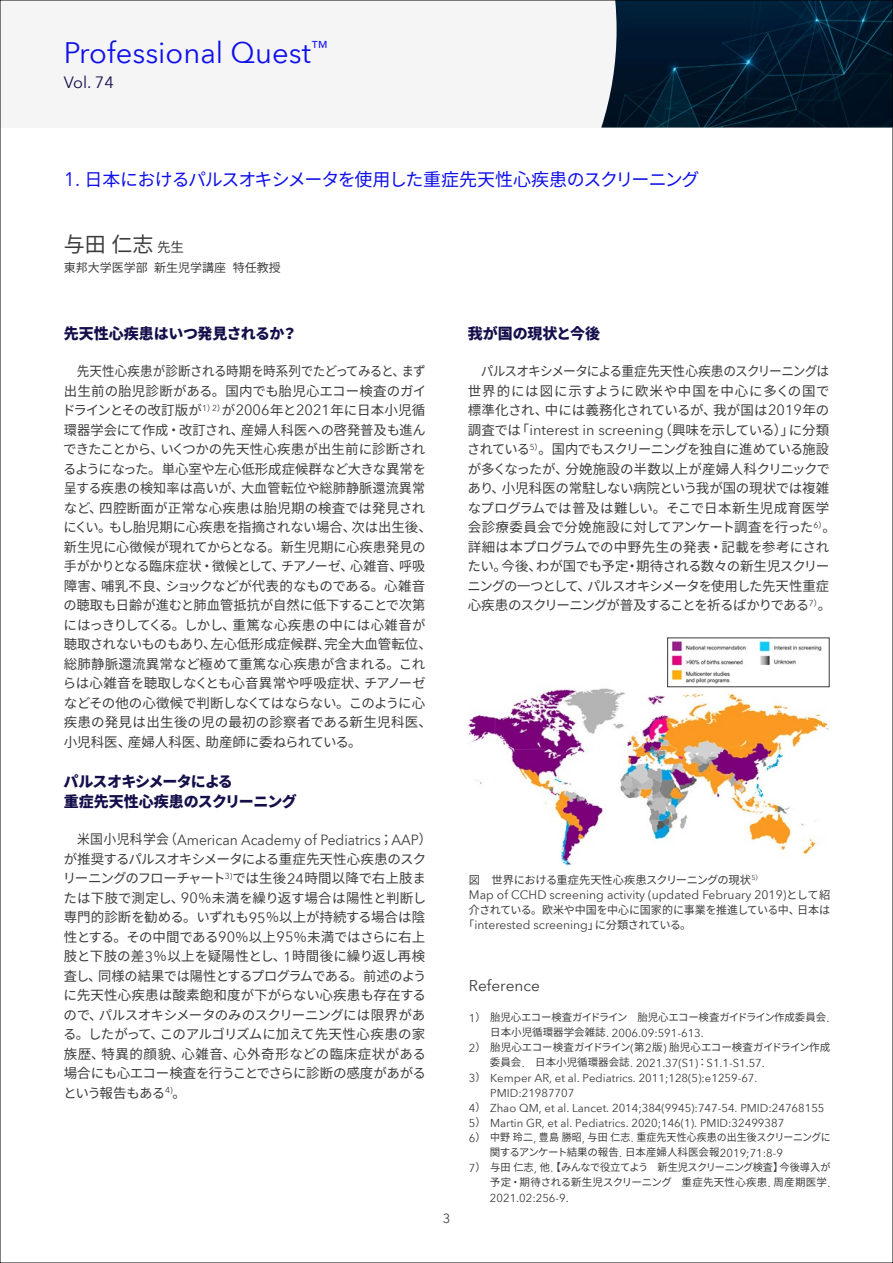
<style>
.page{position:relative;width:893px;height:1263px;background:#fff}
.page>*{position:absolute;margin:0;border:0;box-sizing:border-box;transform-origin:0 0}
.t1{font:29.1px "Avenir Next World";color:#1010eb}
.t2{font:21px "Noto Sans JP";color:#3c3c3c}
.t3{font:18px "Noto Sans JP";letter-spacing:-.065em;color:#1010eb}
.t4{font:16.2px "Avenir Next World";color:#140f4b}
.t5{font:15.45px "Avenir Next World";color:#3c3c3c}
.t6{font:900 15px/19.5px "Noto Sans JP";letter-spacing:-.045em;color:#140f4b}
.t7{font:900 15px "Noto Sans JP";letter-spacing:-.02em;color:#140f4b}
.t8{font:14.55px "Avenir Next World";color:#3c3c3c;scale:.95 1}
.t9{font:13.5px/19.5px "Noto Sans JP";letter-spacing:-.005em;color:#3c3c3c;scale:.93 1}
.t10{font:13.5px/19.5px "Noto Sans JP";letter-spacing:-.025em;color:#3c3c3c;text-align:center;scale:.94 1}
.t11{font:13.5px/19.5px "Noto Sans JP";letter-spacing:-.005em;color:#3c3c3c;text-align:justify}
.t12{font:12.9px "Avenir Next World";color:#3c3c3c}
.t13{font:12.15px "Avenir Next World";color:#3c3c3c}
.t14{font:12px "Noto Sans JP";color:#3c3c3c}
.t15{font:11.4px "Avenir Next World";color:#3c3c3c}
.t16{font:11.25px "Noto Sans JP";letter-spacing:-.025em;color:#3c3c3c}
.t17{font:10.5px "Noto Sans JP";letter-spacing:-.005em;color:#3c3c3c}
.t18{font:10.5px "Noto Sans JP";letter-spacing:-.035em;color:#3c3c3c}
.t19{font:10.5px "Noto Sans JP";letter-spacing:.025em;color:#3c3c3c}
.s1{font-family:"Avenir Next World";font-size:19.5px}
.s2{font-size:13.5px}
.s3{font-family:"Avenir Next World";font-size:14.55px}
.s4{font-family:"Noto Sans JP";font-size:13.5px}
.s5{font-family:"Noto Sans JP";font-size:11.25px}
.s6{font-family:"Avenir Next World";font-size:11.4px}
.s7{font-family:"Noto Sans JP";font-size:10.5px}
</style>
<div class="page">
<div style="left:0;top:0;width:893px;height:128px;background:#f5f5f5"></div>
<img style="left:601px;top:2px;width:290px;height:126px">
<img style="left:468px;top:687px;width:361px;height:178px">
<img style="left:671px;top:640px;width:151px;height:44px">
<div style="left:667px;top:638px;width:162px;height:49px;border:1px solid #3c3c3c"></div>
<h1 class="t1" style="left:64px;top:29px;width:266px">Professional Quest<sup>™</sup></h1>
<p class="t4" style="left:64px;top:69px;width:51px">Vol. 74</p>
<h3 class="t3" style="left:64px;top:169px;width:637px"><span class="s1">1.</span> 日本におけるパルスオキシメータを使用した重症先天性心疾患のスクリーニング</h3>
<h2 class="t2" style="left:64px;top:233px;width:122px">与田仁志<span class="s2">先生</span></h2>
<p class="t14" style="left:64px;top:261px;width:218px">東邦大学医学部 新生児学講座 特任教授</p>
<p class="t7" style="left:64px;top:325px;width:235px">先天性心疾患はいつ発見されるか？</p>
<p class="t9" style="left:62px;top:362px;width:399px;text-indent:15px">先天性心疾患が診断される時期を時系列でたどってみると、まず出生前の胎児診断がある。国内でも胎児心エコー検査のガイドラインとその改訂版が<sup>1</sup><sup>）</sup><sup>2</sup><sup>）</sup>が<span class="s3">2006</span>年と<span class="s3">2021</span>年に日本小児循環器学会にて作成・改訂され、産婦人科医への啓発普及も進んできたことから、いくつかの先天性心疾患が出生前に診断されるようになった。単心室や左心低形成症候群など大きな異常を呈する疾患の検知率は高いが、大血管転位や総肺静脈還流異常など、四腔断面が正常な心疾患は胎児期の検査では発見されにくい。もし胎児期に心疾患を指摘されない場合、次は出生後、新生児に心徴候が現れてからとなる。新生児期に心疾患発見の手がかりとなる臨床症状・徴候として、チアノーゼ、心雑音、呼吸障害、哺乳不良、ショックなどが代表的なものである。心雑音の聴取も日齢が進むと肺血管抵抗が自然に低下することで次第にはっきりしてくる。しかし、重篤な心疾患の中には心雑音が聴取されないものもあり、左心低形成症候群、完全大血管転位、総肺静脈還流異常など極めて重篤な心疾患が含まれる。これらは心雑音を聴取しなくとも心音異常や呼吸症状、チアノーゼなどその他の心徴候で判断しなくてはならない。このように心疾患の発見は出生後の児の最初の診察者である新生児科医、小児科医、産婦人科医、助産師に委ねられている。</p>
<p class="t6" style="left:64px;top:772px;width:235px">パルスオキシメータによる<br>重症先天性心疾患のスクリーニング</p>
<p class="t8" style="left:77px;top:828px;width:375px"><span class="s4">米国小児科学会（</span>American Academy of Pediatrics<span class="s4">；</span>AAP<span class="s4">）</span></p>
<p class="t11" style="left:63px;top:849px;width:365px">が推奨するパルスオキシメータによる重症先天性心疾患のスクリーニングのフローチャート<sup>3)</sup>では生後<span class="s3">24</span>時間以降で右上肢または下肢で測定し、<span class="s3">90</span>％未満を繰り返す場合は陽性と判断し専門的診断を勧める。いずれも<span class="s3">95</span>％以上が持続する場合は陰性とする。その中間である<span class="s3">90</span>％以上<span class="s3">95</span>％未満ではさらに右上肢と下肢の差<span class="s3">3</span>％以上を疑陽性とし、<span class="s3">1</span>時間後に繰り返し再検査し、同様の結果では陽性とするプログラムである。前述のように先天性心疾患は酸素飽和度が下がらない心疾患も存在するので、パルスオキシメータのみのスクリーニングには限界がある。したがって、このアルゴリズムに加えて先天性心疾患の家族歴、特異的顔貌、心雑音、心外奇形などの臨床症状がある場合にも心エコー検査を行うことでさらに診断の感度があがるという報告もある<sup>4)</sup>。</p>
<p class="t12" style="left:443px;top:1208px;width:9px">3</p>
<p class="t7" style="left:468px;top:325px;width:134px">我が国の現状と今後</p>
<p class="t10" style="left:467px;top:362px;width:394px">パルスオキシメータによる重症先天性心疾患のスクリーニングは<br>世界的には図に示すように欧米や中国を中心に多くの国で標準化され、中には義務化されているが、我が国は<span class="s3">2019</span>年の調査では「<span class="s3">interest in screening</span>（興味を示している）」に分類されている<sup>5</sup><sup>）</sup>。国内でもスクリーニングを独自に進めている施設が多くなったが、分娩施設の半数以上が産婦人科クリニックであり、小児科医の常駐しない病院という我が国の現状では複雑なプログラムでは普及は難しい。そこで日本新生児成育医学会診療委員会で分娩施設に対してアンケート調査を行った<sup>6</sup><sup>）</sup>。詳細は本プログラムでの中野先生の発表・記載を参考にされたい。今後、わが国でも予定・期待される数々の新生児スクリーニングの一つとして、パルスオキシメータを使用した先天性重症心疾患のスクリーニングが普及することを祈るばかりである<sup>7</sup><sup>）</sup>。</p>
<p class="t16" style="left:469px;top:873px;width:295px">図　世界における重症先天性心疾患スクリーニングの現状<sup>5</sup><sup>）</sup></p>
<p class="t13" style="left:469px;top:885px;width:363px">Map of CCHD screening activity (updated February 2019)<span class="s5">として紹</span></p>
<p class="t16" style="left:469px;top:903px;width:363px">介されている。欧米や中国を中心に国家的に事業を推進している中、日本は</p>
<p class="t13" style="left:463px;top:915px;width:230px"><span class="s5">「</span>interested screening<span class="s5">」に分類されている。</span></p>
<p class="t5" style="left:469px;top:973px;width:73px">Reference</p>
<p class="t17" style="left:469px;top:1011px;width:362px"><span class="s6">1</span>）胎児心エコー検査ガイドライン　胎児心エコー検査ガイドライン作成委員会<span class="s6">.</span></p>
<p class="t15" style="left:490px;top:1023px;width:215px"><span class="s7">日本小児循環器学会雑誌</span>. 2006.09:591-613.</p>
<p class="t17" style="left:469px;top:1041px;width:363px"><span class="s6">2</span>）胎児心エコー検査ガイドライン<span class="s6">(</span>第<span class="s6">2</span>版<span class="s6">)</span> 胎児心エコー検査ガイドライン作成</p>
<p class="t15" style="left:490px;top:1053px;width:276px"><span class="s7">委員会</span>.<span class="s7">　日本小児循環器会誌</span>. 2021.37(S1)<span class="s7">：</span>S1.1-S1.57.</p>
<p class="t15" style="left:469px;top:1068px;width:290px">3<span class="s7">）</span> Kemper AR, et al. Pediatrics. 2011;128(5):e1259-67.</p>
<p class="t15" style="left:490px;top:1083px;width:86px">PMID:21987707</p>
<p class="t15" style="left:469px;top:1098px;width:357px">4<span class="s7">）</span> Zhao QM, et al. Lancet. 2014;384(9945):747-54. PMID:24768155</p>
<p class="t15" style="left:469px;top:1113px;width:317px">5<span class="s7">）</span> Martin GR, et al. Pediatrics. 2020;146(1). PMID:32499387</p>
<p class="t17" style="left:469px;top:1131px;width:363px"><span class="s6">6</span>）中野玲二<span class="s6">,</span> 豊島勝昭<span class="s6">,</span> 与田仁志<span class="s6">.</span> 重症先天性心疾患の出生後スクリーニングに</p>
<p class="t17" style="left:490px;top:1146px;width:295px">関するアンケート結果の報告<span class="s6">.</span> 日本産婦人科医会報<span class="s6">2019;71:8-9</span></p>
<p class="t18" style="left:469px;top:1161px;width:363px"><span class="s6">7</span>）与田仁志<span class="s6">,</span> 他<span class="s6">.</span> 【みんなで役立てよう　新生児スクリーニング検査】今後導入が</p>
<p class="t19" style="left:490px;top:1176px;width:342px">予定・期待される新生児スクリーニング　重症先天性心疾患<span class="s6">.</span> 周産期医学<span class="s6">.</span></p>
<p class="t15" style="left:490px;top:1188px;width:80px">2021.02:256-9.</p>
</div>
